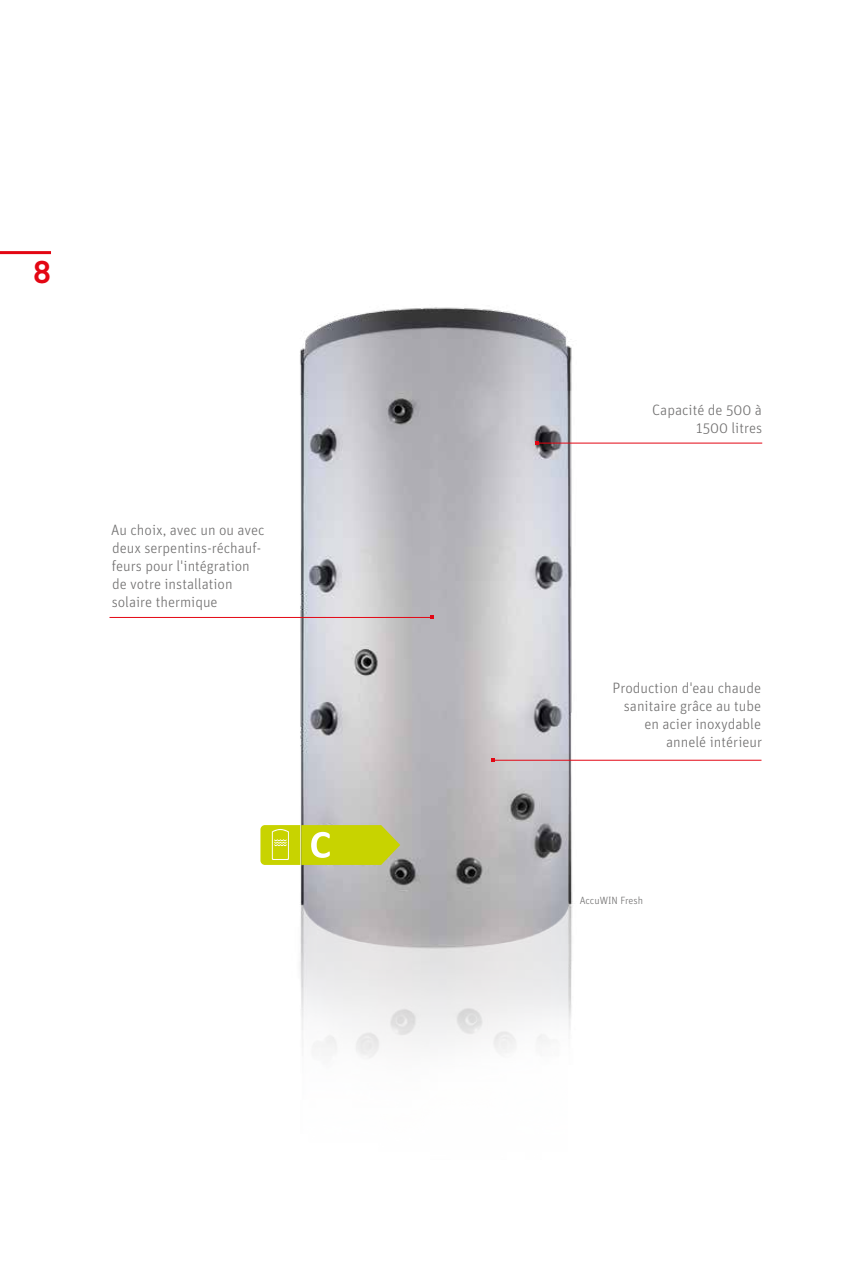
<style>
.page{position:relative;width:859px;height:1263px;background:#fff}
.page>*{position:absolute;margin:0;border:0;box-sizing:border-box;transform-origin:0 0}
.t1{font:700 31.5px "Akkurat Pro";color:#e30613}
.t2{font:300 15px/18px "Unit OT";color:#706f6f;text-align:right}
.t3{font:300 10.5px "Unit OT";color:#706f6f}
</style>
<div class="page">
<img style="left:239px;top:307px;width:393px;height:752px">
<hr style="left:109px;top:617px;width:323px;height:1px;background:#e30613">
<hr style="left:537px;top:443px;width:225px;height:1px;background:#e30613">
<hr style="left:493px;top:760px;width:268px;height:1px;background:#e30613">
<svg style="left:260px;top:825px;width:140px;height:40px;background:#cad31f"></svg>
<hr style="left:0;top:251px;width:51px;height:3px;background:#e30613">
<h1 class="t1" style="left:33px;top:253px;width:19px">8</h1>
<p class="t2" style="left:111px;top:521px;width:155px;text-align:left">Au choix, avec un ou avec deux serpentins-réchauf&shy;feurs pour l'intégration de votre installation solaire thermique</p>
<p class="t2" style="left:652px;top:401px;width:112px">Capacité de 500 à<br>1500 litres</p>
<p class="t2" style="left:612px;top:679px;width:151px">Production d'eau chaude sanitaire grâce au tube en acier inoxydable annelé intérieur</p>
<p class="t3" style="left:580px;top:894px;width:65px">AccuWIN Fresh</p>
</div>
